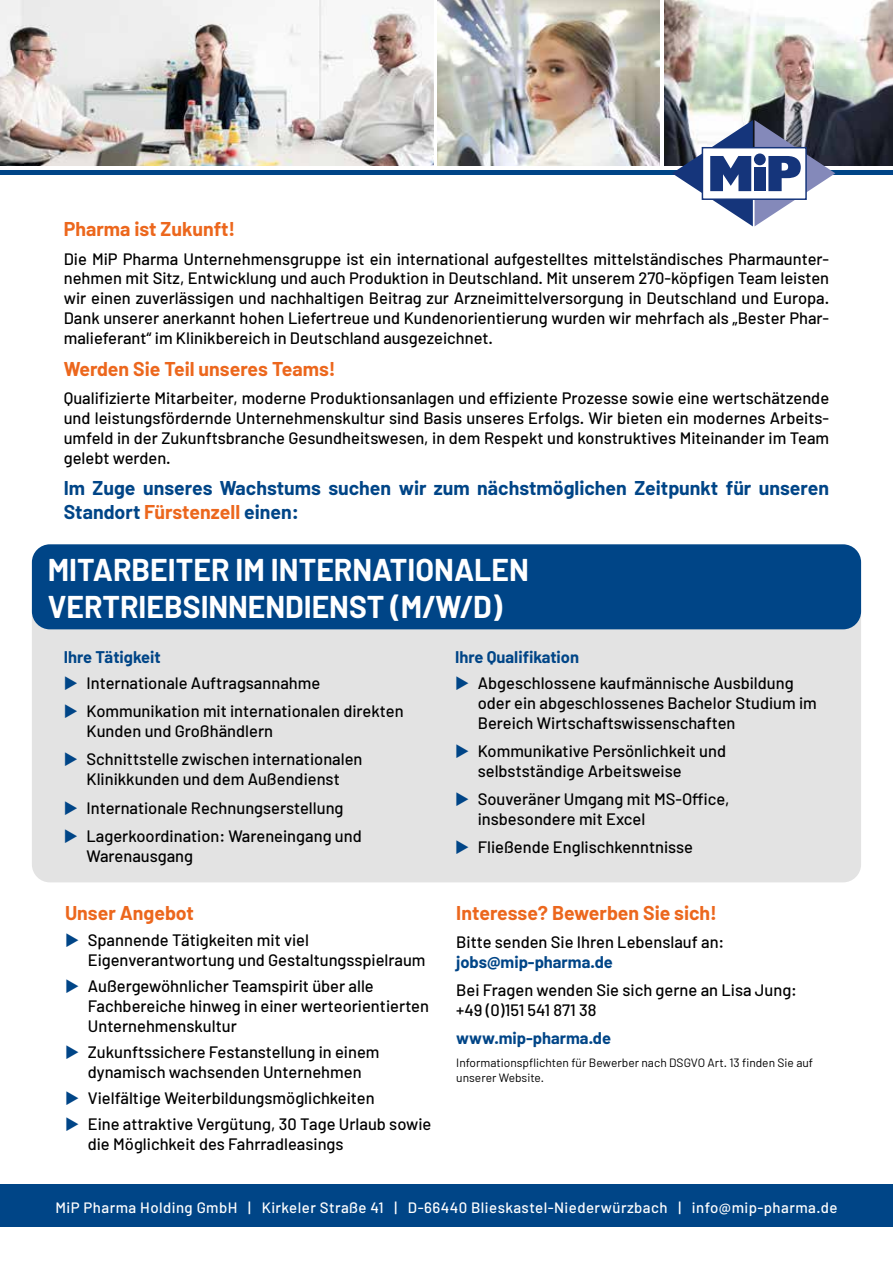
<style>
.page{position:relative;width:893px;height:1263px;background:#fff}
.page>*{position:absolute;margin:0;border:0;box-sizing:border-box;transform-origin:0 0}
.t1{font:700 30.75px/36.9px "Barlow";color:#fff}
.t2{font:700 19.5px/23.4px "Barlow";color:#004587}
.t3{font:700 19.5px "Barlow";color:#ec671d}
.t4{font:500 16.5px/19.8px "Barlow";color:#000}
.t5{font:700 16.5px "Barlow";color:#004587}
.t6{font:500 15px "Barlow";letter-spacing:.03em;color:#fff}
.t7{font:12px/14.4px "Barlow";color:#000}
.s1{color:#ec671d}
.s2{color:#004587}
</style>
<div class="page">
<div style="left:32px;top:593px;width:829px;height:289px;background:#e3e3e3;border-radius:18px"></div>
<div style="left:32px;top:544px;width:829px;height:85px;background:#004587;border-radius:18px"></div>
<div style="left:0;top:1184px;width:893px;height:43px;background:#004587"></div>
<img style="left:0;top:0;width:434px;height:166px">
<img style="left:664px;top:0;width:229px;height:166px">
<div style="left:0;top:170px;width:893px;height:5px;background:#004587"></div>
<svg style="left:672px;top:120px;width:163px;height:106px"></svg>
<div style="left:754px;top:168px;width:11px;height:23px;background:#15357b"></div>
<div style="left:754px;top:153px;width:12px;height:12px;background:#15357b;border-radius:50%"></div>
<img style="left:438px;top:0;width:221px;height:166px">
<p class="t3" style="left:64px;top:217px;width:173px">Pharma ist Zukunft!</p>
<p class="t4" style="left:64px;top:248px;width:767px;text-align:justify">Die MiP Pharma Unternehmensgruppe ist ein international aufgestelltes mittelständisches Pharmaunter&shy;nehmen mit Sitz, Entwicklung und auch Produktion in Deutschland. Mit unserem 270-köpfigen Team leisten wir einen zuverlässigen und nachhaltigen Beitrag zur Arzneimittelversorgung in Deutschland und Europa.<br>Dank unserer anerkannt hohen Liefertreue und Kundenorientierung wurden wir mehrfach als „Bester Phar&shy;malieferant“ im Klinikbereich in Deutschland ausgezeichnet.</p>
<p class="t3" style="left:64px;top:357px;width:273px">Werden Sie Teil unseres Teams!</p>
<p class="t4" style="left:64px;top:388px;width:767px;text-align:justify">Qualifizierte Mitarbeiter, moderne Produktionsanlagen und effiziente Prozesse sowie eine wertschätzende und leistungsfördernde Unternehmenskultur sind Basis unseres Erfolgs. Wir bieten ein modernes Arbeits&shy;umfeld in der Zukunftsbranche Gesundheitswesen, in dem Respekt und konstruktives Miteinander im Team gelebt werden.</p>
<p class="t2" style="left:64px;top:476px;width:767px">Im Zuge unseres Wachstums suchen wir zum nächstmöglichen Zeitpunkt für unseren<br>Standort <span class="s1">Fürstenzell</span> einen:</p>
<h1 class="t1" style="left:48px;top:552px;width:483px">MITARBEITER IM INTERNATIONALEN<br>VERTRIEBSINNENDIENST (M/W/D)</h1>
<p class="t5" style="left:64px;top:647px;width:98px">Ihre Tätigkeit</p>
<p class="t4" style="left:64px;top:673px;width:258px"><span class="s2">◆</span> Internationale Auftragsannahme</p>
<p class="t4" style="left:87px;top:701px;width:319px;text-indent:-23px"><span class="s2">◆</span> Kommunikation mit internationalen direkten<br>Kunden und Großhändlern</p>
<p class="t4" style="left:64px;top:749px;width:300px;text-align:center"><span class="s2">◆</span> Schnittstelle zwischen internationalen<br>Klinikkunden und dem Außendienst</p>
<p class="t4" style="left:64px;top:797px;width:281px"><span class="s2">◆</span> Internationale Rechnungserstellung</p>
<p class="t4" style="left:87px;top:826px;width:277px;text-indent:-23px"><span class="s2">◆</span> Lagerkoordination: Wareneingang und<br>Warenausgang</p>
<p class="t5" style="left:455px;top:647px;width:126px">Ihre Qualifikation</p>
<p class="t4" style="left:478px;top:673px;width:341px;text-indent:-23px"><span class="s2">◆</span> Abgeschlossene kaufmännische Ausbildung oder ein abgeschlossenes Bachelor Studium im<br>Bereich Wirtschaftswissenschaften</p>
<p class="t4" style="left:478px;top:741px;width:250px;text-indent:-23px"><span class="s2">◆</span> Kommunikative Persönlichkeit und selbstständige Arbeitsweise</p>
<p class="t4" style="left:478px;top:789px;width:253px;text-indent:-23px"><span class="s2">◆</span> Souveräner Umgang mit MS-Office, insbesondere mit Excel</p>
<p class="t4" style="left:455px;top:837px;width:240px"><span class="s2">◆</span> Fließende Englischkenntnisse</p>
<p class="t3" style="left:65px;top:901px;width:130px">Unser Angebot</p>
<p class="t4" style="left:88px;top:930px;width:339px;text-indent:-23px"><span class="s2">◆</span> Spannende Tätigkeiten mit viel<br>Eigenverantwortung und Gestaltungsspielraum</p>
<p class="t4" style="left:88px;top:976px;width:343px;text-indent:-23px"><span class="s2">◆</span> Außergewöhnlicher Teamspirit über alle<br>Fachbereiche hinweg in einer werteorientierten<br>Unternehmenskultur</p>
<p class="t4" style="left:65px;top:1041px;width:316px;text-align:center"><span class="s2">◆</span> Zukunftssichere Festanstellung in einem dynamisch wachsenden Unternehmen</p>
<p class="t4" style="left:65px;top:1087px;width:311px"><span class="s2">◆</span> Vielfältige Weiterbildungsmöglichkeiten</p>
<p class="t4" style="left:88px;top:1114px;width:345px;text-indent:-23px"><span class="s2">◆</span> Eine attraktive Vergütung, 30 Tage Urlaub sowie die Möglichkeit des Fahrradleasings</p>
<p class="t3" style="left:456px;top:901px;width:262px">Interesse? Bewerben Sie sich!</p>
<p class="t4" style="left:456px;top:932px;width:270px">Bitte senden Sie Ihren Lebenslauf an:</p>
<p class="t5" style="left:456px;top:952px;width:158px">jobs@mip-pharma.de</p>
<p class="t4" style="left:456px;top:980px;width:342px">Bei Fragen wenden Sie sich gerne an Lisa Jung: +49 (0)151 541 871 38</p>
<p class="t5" style="left:456px;top:1028px;width:156px">www.mip-pharma.de</p>
<p class="t7" style="left:456px;top:1055px;width:358px">Informationspflichten für Bewerber nach DSGVO Art. 13 finden Sie auf unserer Website.</p>
<p class="t6" style="left:56px;top:1198px;width:783px">MiP Pharma Holding GmbH | Kirkeler Straße 41 | D-66440 Blieskastel-Niederwürzbach | info@mip-pharma.de</p>
</div>
